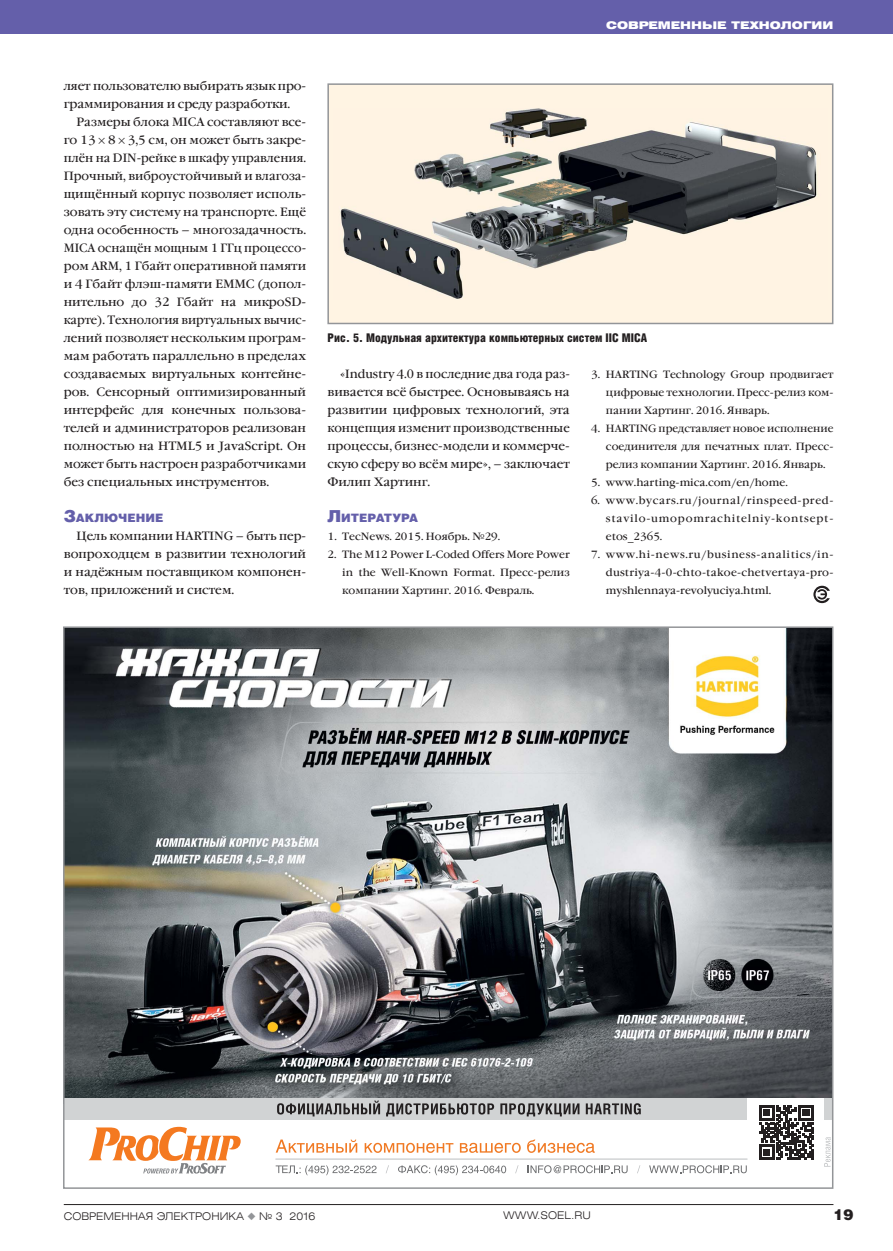
<style>
.page{position:relative;width:893px;height:1251px;background:#fff}
.page>*{position:absolute;margin:0;border:0;box-sizing:border-box;transform-origin:0 0}
.t1{font:900 15px "Helios";color:#231f20}
.t2{font:12px/18px "Garamond Book C";color:#231f20;text-align:justify}
.t3{font:12px/18px "Garamond Book C";color:#231f20;text-align:justify;scale:.96 1}
.t4{font:900 12px "Helios Cond";color:#231f20}
.t5{font:900 11.55px "Helios";color:#645faa}
.t6{font:10.5px/18px "Garamond Book C";color:#231f20;text-align:justify}
.t7{font:300 10.5px "Helios Ext";color:#231f20}
.t8{font:900 10.5px "Helios Ext";color:#fff}
.s1{font-size:16.5px}
.s2{color:#939598}
</style>
<div class="page">
<div style="left:0;top:0;width:893px;height:34px;background:#645faa"></div>
<hr style="left:64px;top:1203px;width:769px;height:1px;background:#231f20">
<div style="left:328px;top:84px;width:505px;height:239px;background:#fff4e3"></div>
<img style="left:340px;top:108px;width:477px;height:191px">
<div style="left:327px;top:83px;width:506px;height:241px;border:2px solid #939598"></div>
<img style="left:66px;top:629px;width:764px;height:468px">
<div style="left:64px;top:1097px;width:768px;height:22px;background:#d1d3d4"></div>
<div style="left:747px;top:1097px;width:77px;height:77px;background:#fff"></div>
<svg style="left:276px;top:1139px;width:81px;height:13px"></svg>
<svg style="left:365px;top:1142px;width:88px;height:10px"></svg>
<svg style="left:460px;top:1142px;width:61px;height:10px"></svg>
<svg style="left:527px;top:1139px;width:68px;height:13px"></svg>
<svg style="left:276px;top:1165px;width:100px;height:9px"></svg>
<svg style="left:398px;top:1165px;width:108px;height:9px"></svg>
<svg style="left:528px;top:1165px;width:100px;height:7px"></svg>
<svg style="left:649px;top:1165px;width:98px;height:7px"></svg>
<svg style="left:88px;top:1126px;width:153px;height:47px"></svg>
<hr style="left:276px;top:1158px;width:471px;height:1px;background:#bcbec0">
<svg style="left:824px;top:1137px;width:6px;height:29px"></svg>
<svg style="left:759px;top:1105px;width:55px;height:54px"></svg>
<svg style="left:277px;top:1100px;width:364px;height:16px"></svg>
<svg style="left:813px;top:585px;width:17px;height:18px"></svg>
<p class="t2" style="left:64px;top:78px;width:244px">ляет пользователю выбирать язык про&shy;граммирования и среду разработки.</p>
<p class="t2" style="left:64px;top:114px;width:244px;text-indent:13px">Размеры блока MICA составляют все&shy;го 13 8 3,5 см, он может быть закре&shy;плён на DIN-рейке в шкафу управления.<br>Прочный, виброустойчивый и влагоза&shy;щищённый корпус позволяет исполь&shy;зовать эту систему на транспорте. Ещё одна особенность – многозадачность.<br>MICA оснащён мощным 1 ГГц процессо&shy;ром ARM, 1 Гбайт оперативной памяти и 4 Гбайт флэш-памяти EMMC (допол&shy;нительно до 32 Гбайт на микроSD&shy;карте). Технология виртуальных вычис&shy;лений позволяет нескольким програм&shy;мам работать параллельно в пределах создаваемых виртуальных контейне&shy;ров. Сенсорный оптимизированный интерфейс для конечных пользова&shy;телей и администраторов реализован полностью на HTML5 и JavaScript. Он может быть настроен разработчиками без специальных инструментов.</p>
<p class="t5" style="left:64px;top:513px;width:101px"><span class="s1">З</span>АКЛЮЧЕНИЕ</p>
<p class="t2" style="left:64px;top:528px;width:244px;text-indent:13px">Цель компании HARTING – быть пер&shy;вопроходцем в развитии технологий и надёжным поставщиком компонен&shy;тов, приложений и систем.</p>
<p class="t8" style="left:606px;top:21px;width:229px">СОВРЕМЕННЫЕ ТЕХНОЛОГИИ</p>
<p class="t4" style="left:328px;top:333px;width:321px">Рис. 5. Модульная архитектура компьютерных систем IIC MICA</p>
<p class="t6" style="left:606px;top:366px;width:229px;text-indent:-15px">3. HARTING Technology Group продвигает цифровые технологии. Пресс-релиз ком&shy;пании Хартинг. 2016. Январь.</p>
<p class="t6" style="left:606px;top:420px;width:229px;text-indent:-15px">4. HARTING представляет новое исполнение соединителя для печатных плат. Пресс&shy;релиз компании Хартинг. 2016. Январь.</p>
<p class="t6" style="left:591px;top:474px;width:198px">5. www.harting-mica.com/en/home.</p>
<p class="t6" style="left:606px;top:492px;width:229px;text-indent:-15px">6. www.bycars.ru/journal/rinspeed-pred&shy;stavilo-umopomrachitelniy-kontsept&shy;etos_2365.</p>
<p class="t6" style="left:606px;top:546px;width:229px;text-indent:-15px">7. www.hi-news.ru/business-analitics/in&shy;dustriya-4-0-chto-takoe-chetvertaya-pro&shy;myshlennaya-revolyuciya.html.</p>
<p class="t3" style="left:327px;top:366px;width:254px;text-indent:13px">«Industry 4.0 в последние два года раз&shy;вивается всё быстрее. Основываясь на развитии цифровых технологий, эта концепция изменит производственные процессы, бизнес-модели и коммерче&shy;скую сферу во всём мире», – заключает Филип Хартинг.</p>
<p class="t5" style="left:327px;top:513px;width:92px"><span class="s1">Л</span>ИТЕРАТУРА</p>
<p class="t6" style="left:327px;top:528px;width:174px">1. TecNews. 2015. Ноябрь. №29.</p>
<p class="t6" style="left:342px;top:546px;width:229px;text-indent:-15px">2. The M12 Power L-Coded Offers More Power in the Well-Known Format. Пресс-релиз компании Хартинг. 2016. Февраль.</p>
<p class="t7" style="left:64px;top:1211px;width:253px">СОВРЕМЕННАЯ ЭЛЕКТРОНИКА <span class="s2">◆</span> № 3 2016</p>
<p class="t7" style="left:503px;top:1211px;width:89px">WWW.SOEL.RU</p>
<p class="t1" style="left:833px;top:1207px;width:22px">19</p>
</div>
